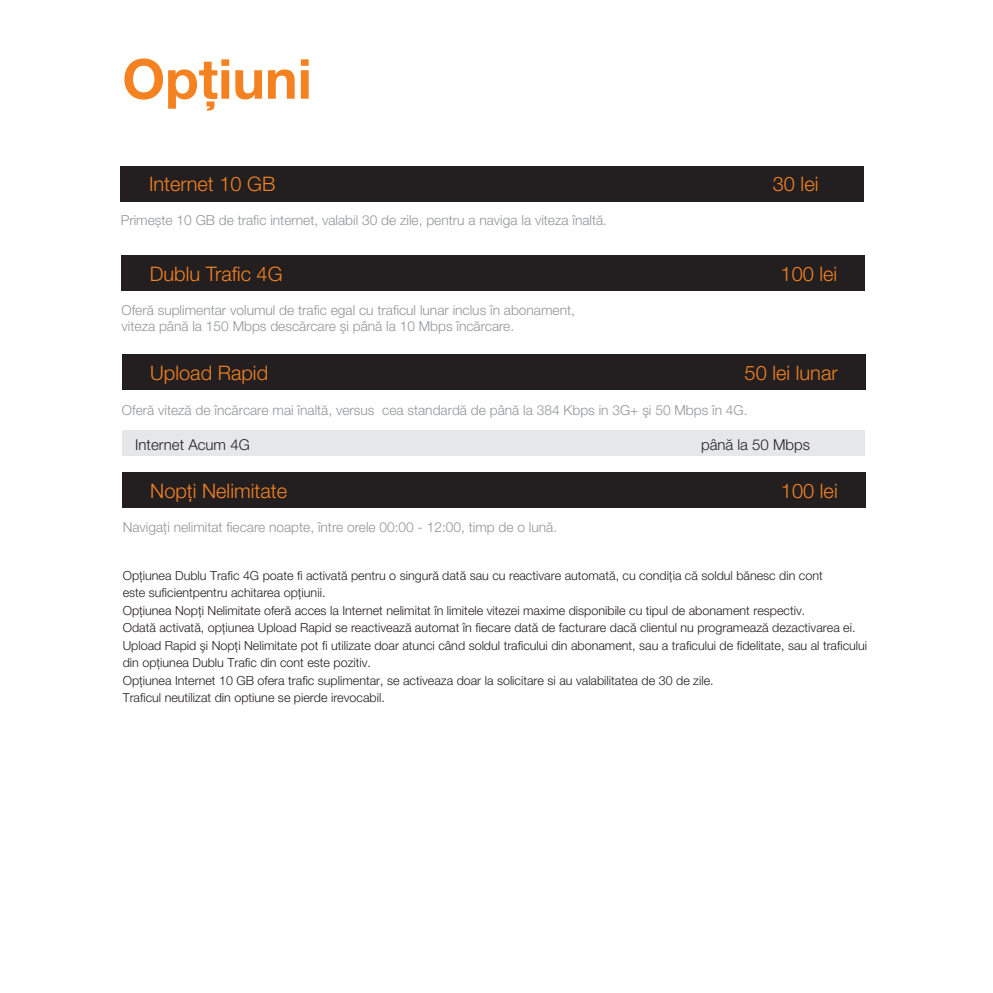
<style>
.page{position:relative;width:993px;height:993px;background:#fff}
.page>*{position:absolute;margin:0;border:0;box-sizing:border-box;transform-origin:0 0}
.t1{font:700 55px "Helvetica Neue LT Pro";color:#f58220}
.t2{font:300 20px "Helvetica Neue LT Pro";color:#f58220}
.t3{font:300 15px "Helvetica Neue LT Pro";color:#231f20}
.t4{font:300 13.75px/16.2px "Helvetica Neue LT Pro";color:#939598}
.t5{font:300 12.5px/17.5px "Helvetica Neue LT Pro";color:#231f20}
</style>
<div class="page">
<div style="left:123px;top:429px;width:741px;height:26px;background:#e6e7e9"></div>
<div style="left:121px;top:255px;width:743px;height:36px;background:#231f20"></div>
<div style="left:122px;top:354px;width:742px;height:36px;background:#231f20"></div>
<div style="left:122px;top:472px;width:742px;height:36px;background:#231f20"></div>
<div style="left:121px;top:165px;width:742px;height:36px;background:#231f20"></div>
<h1 class="t1" style="left:122px;top:44px;width:191px">Opţiuni</h1>
<h2 class="t2" style="left:149px;top:172px;width:128px">Internet 10 GB</h2>
<h2 class="t2" style="left:772px;top:172px;width:47px">30 lei</h2>
<p class="t4" style="left:121px;top:212px;width:487px">Primește 10 GB de trafic internet, valabil 30 de zile, pentru a naviga la viteza înaltă.</p>
<h2 class="t2" style="left:150px;top:261px;width:134px">Dublu Trafic 4G</h2>
<h2 class="t2" style="left:780px;top:261px;width:58px">100 lei</h2>
<p class="t4" style="left:121px;top:301px;width:455px">Oferă suplimentar volumul de trafic egal cu traficul lunar inclus în abonament, viteza până la 150 Mbps descărcare şi până la 10 Mbps încărcare.</p>
<h2 class="t2" style="left:150px;top:361px;width:119px">Upload Rapid</h2>
<h2 class="t2" style="left:744px;top:361px;width:94px">50 lei lunar</h2>
<p class="t4" style="left:122px;top:401px;width:627px">Oferă viteză de încărcare mai înaltă, versus cea standardă de până la 384 Kbps in 3G+ şi 50 Mbps în 4G.</p>
<p class="t3" style="left:135px;top:435px;width:116px">Internet Acum 4G</p>
<p class="t3" style="left:700px;top:435px;width:110px">până la 50 Mbps</p>
<h2 class="t2" style="left:150px;top:478px;width:138px">Nopţi Nelimitate</h2>
<h2 class="t2" style="left:780px;top:478px;width:58px">100 lei</h2>
<p class="t4" style="left:123px;top:519px;width:436px">Navigaţi nelimitat fiecare noapte, între orele 00:00 - 12:00, timp de o lună.</p>
<p class="t5" style="left:123px;top:566px;width:745px">Opţiunea Dublu Trafic 4G poate fi activată pentru o singură dată sau cu reactivare automată, cu condiţia că soldul bănesc din cont<br>este suficientpentru achitarea opţiunii.<br>Opţiunea Nopţi Nelimitate oferă acces la Internet nelimitat în limitele vitezei maxime disponibile cu tipul de abonament respectiv.<br>Odată activată, opţiunea Upload Rapid se reactivează automat în fiecare dată de facturare dacă clientul nu programează dezactivarea ei.<br>Upload Rapid şi Nopţi Nelimitate pot fi utilizate doar atunci când soldul traficului din abonament, sau a traficului de fidelitate, sau al traficului din opţiunea Dublu Trafic din cont este pozitiv.<br>Opţiunea Internet 10 GB ofera trafic suplimentar, se activeaza doar la solicitare si au valabilitatea de 30 de zile.<br>Traficul neutilizat din optiune se pierde irevocabil.</p>
</div>
